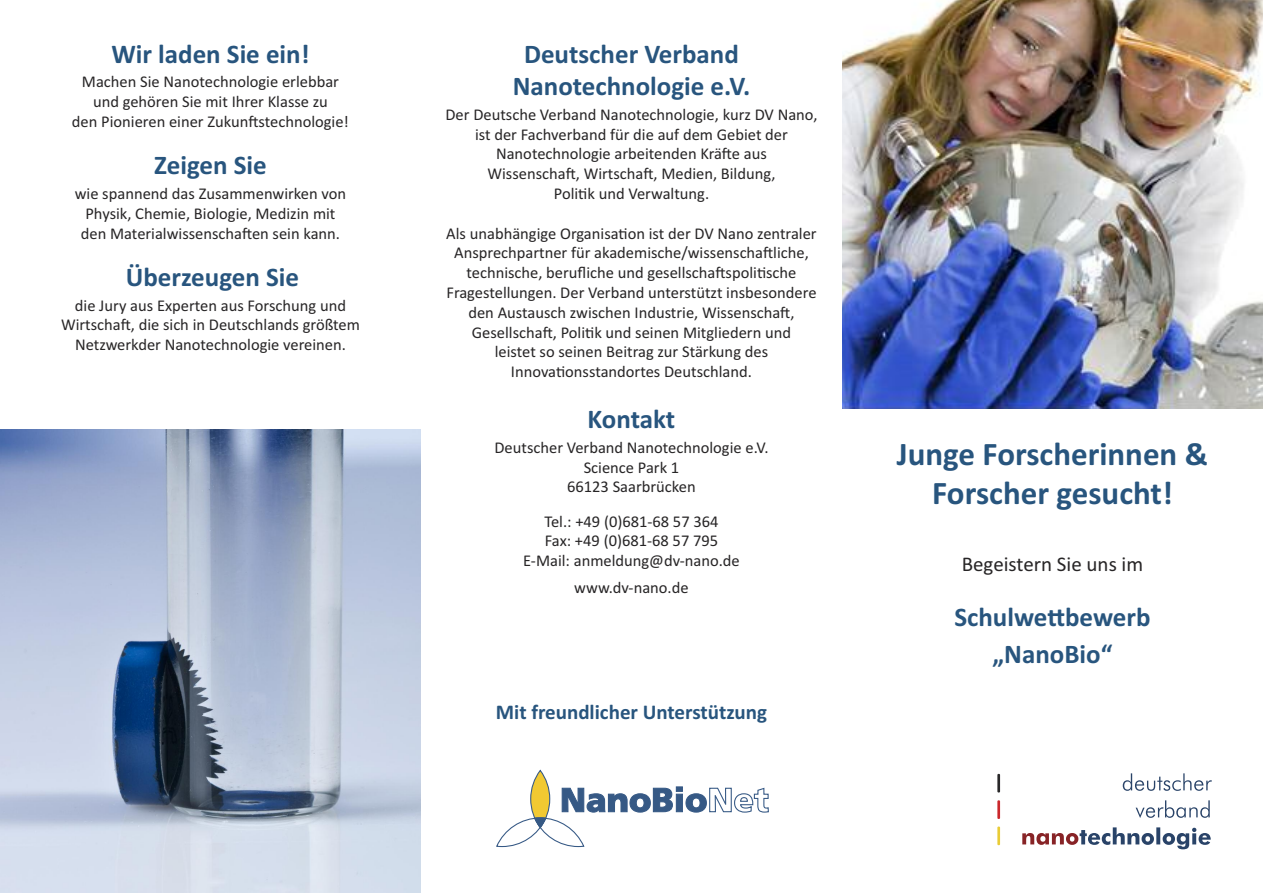
<style>
.page{position:relative;width:1263px;height:893px;background:#fff}
.page>*{position:absolute;margin:0;border:0;box-sizing:border-box;transform-origin:0 0}
.t1{font:700 33px/39.6px "Calibri";color:#28557e;text-align:center}
.t2{font:700 27px/32.4px "Calibri";color:#28557e;text-align:center}
.t3{font:700 21px "Calibri";color:#28557e}
.t4{font:21px "Calibri";color:#272526}
.t5{font:16.5px/19.8px "Calibri";color:#272526;text-align:center}
</style>
<div class="page">
<img style="left:842px;top:0;width:421px;height:408px">
<svg style="left:1123px;top:773px;width:89px;height:18px"></svg>
<svg style="left:1135px;top:800px;width:75px;height:18px"></svg>
<svg style="left:1022px;top:827px;width:189px;height:22px"></svg>
<hr style="left:997px;top:826px;width:3px;height:19px;background:#e9cc36">
<hr style="left:997px;top:800px;width:3px;height:19px;background:#ca282c">
<hr style="left:997px;top:774px;width:3px;height:18px;background:#292829">
<img style="left:0;top:429px;width:421px;height:464px">
<svg style="left:531px;top:770px;width:19px;height:57px"></svg>
<div style="left:530px;top:770px;width:20px;height:58px;border:1px solid #365985;border-radius:50%"></div>
<svg style="left:496px;top:786px;width:273px;height:62px"></svg>
<h2 class="t2" style="left:111px;top:37px;width:200px">Wir laden Sie ein!</h2>
<p class="t5" style="left:72px;top:72px;width:279px">Machen Sie Nanotechnologie erlebbar und gehören Sie mit Ihrer Klasse zu<br>den Pionieren einer Zukunftstechnologie!</p>
<h2 class="t2" style="left:154px;top:149px;width:114px">Zeigen Sie</h2>
<p class="t5" style="left:75px;top:183px;width:273px">wie spannend das Zusammenwirken von<br>Physik, Chemie, Biologie, Medizin mit den Materialwissenschaften sein kann.</p>
<h2 class="t2" style="left:126px;top:260px;width:175px">Überzeugen Sie</h2>
<p class="t5" style="left:61px;top:295px;width:300px">die Jury aus Experten aus Forschung und<br>Wirtschaft, die sich in Deutschlands größtem<br>Netzwerkder Nanotechnologie vereinen.</p>
<h2 class="t2" style="left:513px;top:37px;width:239px">Deutscher Verband<br>Nanotechnologie e.V.</h2>
<p class="t5" style="left:445px;top:104px;width:373px">Der Deutsche Verband Nanotechnologie, kurz DV Nano, ist der Fachverband für die auf dem Gebiet der Nanotechnologie arbeitenden Kräfte aus<br>Wissenschaft, Wirtschaft, Medien, Bildung,<br>Politik und Verwaltung.</p>
<p class="t5" style="left:446px;top:223px;width:372px">Als unabhängige Organisation ist der DV Nano zentraler Ansprechpartner für akademische/wissenschaftliche, technische, berufliche und gesellschaftspolitische Fragestellungen. Der Verband unterstützt insbesondere den Austausch zwischen Industrie, Wissenschaft, Gesellschaft, Politik und seinen Mitgliedern und<br>leistet so seinen Beitrag zur Stärkung des Innovationsstandortes Deutschland.</p>
<h2 class="t2" style="left:588px;top:403px;width:89px">Kontakt</h2>
<p class="t5" style="left:494px;top:437px;width:275px">Deutscher Verband Nanotechnologie e.V.<br>Science Park 1<br>66123 Saarbrücken</p>
<p class="t5" style="left:523px;top:511px;width:218px">Tel.: +49 (0)681-68 57 364<br>Fax: +49 (0)681-68 57 795<br>E-Mail: anmeldung@dv-nano.de</p>
<p class="t5" style="left:574px;top:578px;width:116px">www.dv-nano.de</p>
<p class="t3" style="left:496px;top:699px;width:273px">Mit freundlicher Unterstützung</p>
<h1 class="t1" style="left:897px;top:434px;width:313px">Junge Forscherinnen &amp;<br>Forscher gesucht!</h1>
<p class="t4" style="left:962px;top:551px;width:183px">Begeistern Sie uns im</p>
<h2 class="t2" style="left:954px;top:598px;width:198px;line-height:36.9px">Schulwettbewerb „NanoBio“</h2>
</div>
